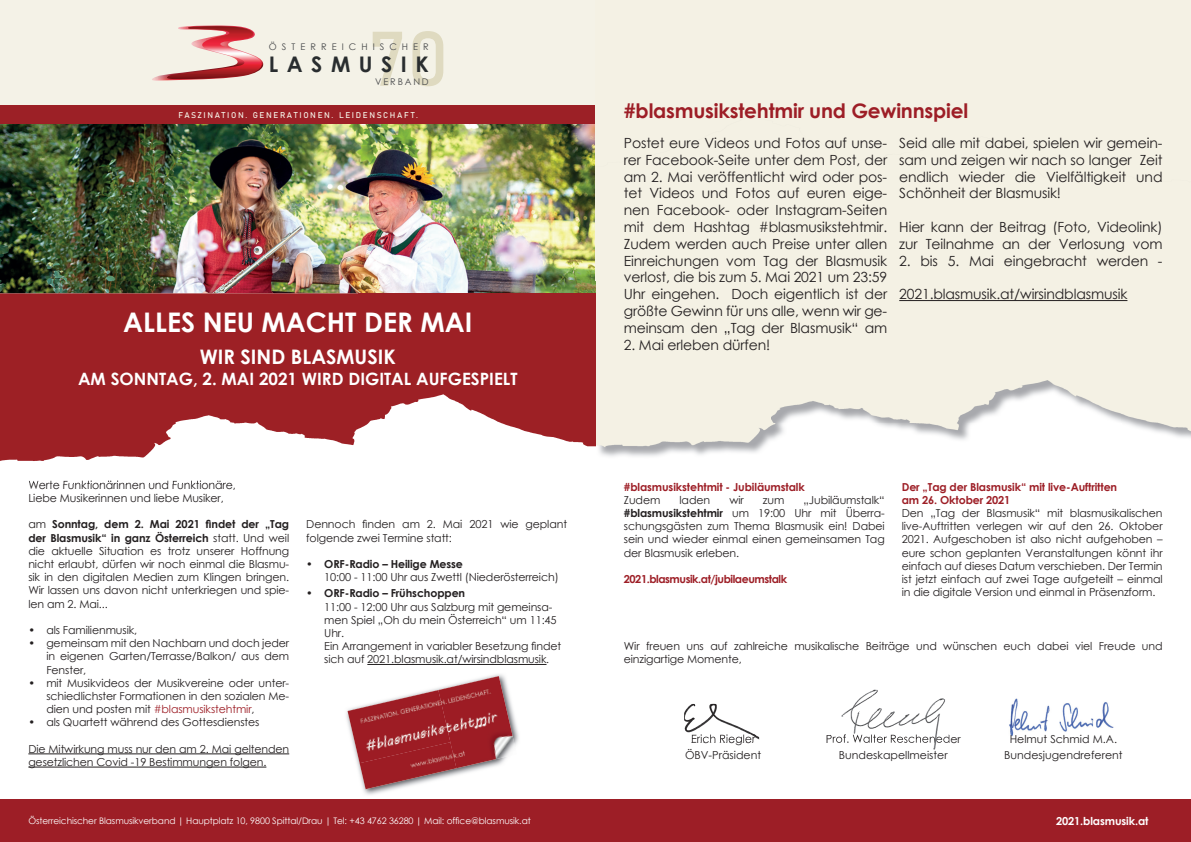
<style>
.page{position:relative;width:1191px;height:842px;background:#fff}
.page>*{position:absolute;margin:0;border:0;box-sizing:border-box;transform-origin:0 0}
.t1{font:700 27px "Century Gothic";color:#fff}
.t2{font:700 21.5px "Century Gothic";letter-spacing:.395em;color:#292d2f}
.t3{font:700 20px "Century Gothic";letter-spacing:-.01em;color:#9d1e26}
.t4{font:700 20px "Century Gothic";color:#fff}
.t5{font:700 17px "Century Gothic";color:#fff}
.t6{font:14px/16.8px "Century Gothic";letter-spacing:-.01em;color:#231f20;text-align:justify}
.t7{font:11px/13.2px "Century Gothic";letter-spacing:-.01em;color:#231f20}
.t8{font:700 11px/13.2px "Century Gothic";letter-spacing:-.01em;color:#9d1e26}
.t9{font:700 11px "Century Gothic";letter-spacing:-.01em;color:#231f20}
.t10{font:700 11px "Century Gothic";letter-spacing:-.04em;color:#9d1e26}
.t11{font:700 11px "Century Gothic";letter-spacing:-.01em;color:#fff}
.t12{font:9.2px "Century Gothic";letter-spacing:.555em;color:#454749}
.t13{font:9.2px "Century Gothic";letter-spacing:.2em;color:#454749}
.t14{font:9px "Century Gothic";letter-spacing:-.01em;color:#fff}
.t15{font:8.2px "Bahnschrift";letter-spacing:.2em;color:#f4f1e6}
.s1{font-weight:700}
.s2{color:#9d1e26}
.s3{font-family:"Minion Pro"}
</style>
<div class="page">
<div style="left:0;top:0;width:595px;height:370px;background:#f4f2e7"></div>
<img style="left:0;top:123px;width:595px;height:170px">
<div style="left:0;top:105px;width:595px;height:18px;background:#9c2026"></div>
<svg style="left:373px;top:32px;width:29px;height:54px"></svg>
<svg style="left:412px;top:31px;width:31px;height:55px"></svg>
<img style="left:152px;top:25px;width:81px;height:56px">
<img style="left:161px;top:26px;width:103px;height:53px">
<hr style="left:28px;top:753px;width:261px;height:1px;background:#231f20">
<hr style="left:28px;top:767px;width:238px;height:1px;background:#231f20">
<hr style="left:367px;top:664px;width:179px;height:1px;background:#231f20">
<div style="left:0;top:799px;width:1191px;height:43px;background:#9d1e26"></div>
<img style="left:346px;top:674px;width:173px;height:121px">
<img style="left:347px;top:690px;width:91px;height:73px">
<img style="left:438px;top:676px;width:79px;height:92px">
<img style="left:359px;top:742px;width:97px;height:47px">
<img style="left:595px;top:281px;width:2px;height:166px">
<img style="left:573px;top:252px;width:22px;height:41px">
<img style="left:597px;top:281px;width:594px;height:176px">
<hr style="left:899px;top:300px;width:228px;height:1px;background:#231f20">
<img style="left:1009px;top:698px;width:105px;height:39px">
<img style="left:684px;top:704px;width:75px;height:37px">
<img style="left:692px;top:734px;width:63px;height:7px">
<img style="left:841px;top:689px;width:104px;height:61px">
<img style="left:831px;top:734px;width:118px;height:9px">
<div style="left:0;top:370px;width:35px;height:91px;background:#9d2025"></div>
<img style="left:35px;top:370px;width:538px;height:91px">
<div style="left:0;top:293px;width:358px;height:70px;background:#9d2025"></div>
<div style="left:358px;top:293px;width:237px;height:70px;background:#9d2025"></div>
<div style="left:0;top:363px;width:573px;height:7px;background:#9d2025"></div>
<img style="left:29px;top:480px;width:201px;height:3px">
<div style="left:573px;top:363px;width:22px;height:84px;background:#9d2025"></div>
<p class="t12" style="left:269px;top:40px;width:161px">ÖSTERREICHISCHER</p>
<h2 class="t2" style="left:269px;top:48px;width:161px">LASMUSIK</h2>
<p class="t13" style="left:375px;top:76px;width:55px">VERBAND</p>
<p class="t15" style="left:178px;top:109px;width:241px">FASZINATION. GENERATIONEN. LEIDENSCHAFT.</p>
<h1 class="t1" style="left:123px;top:302px;width:350px">ALLES NEU MACHT DER MAI</h1>
<h3 class="t4" style="left:200px;top:342px;width:197px">WIR SIND BLASMUSIK</h3>
<h3 class="t5" style="left:78px;top:366px;width:441px">AM SONNTAG, 2. MAI 2021 WIRD DIGITAL AUFGESPIELT</h3>
<p class="t7" style="left:28px;top:478px;width:209px">Werte Funktionärinnen und Funktionäre,<br>Liebe Musikerinnen und liebe Musiker,</p>
<p class="t7" style="left:28px;top:518px;width:262px;text-align:justify">am <span class="s1">Sonntag, dem 2. Mai 2021 findet der „Tag der Blasmusik“ in ganz Österreich</span> statt. Und weil die aktuelle Situation es trotz unserer Hoffnung nicht erlaubt, dürfen wir noch einmal die Blasmu&shy;sik in den digitalen Medien zum Klingen bringen.<br>Wir lassen uns davon nicht unterkriegen und spie&shy;len am 2. Mai...</p>
<p class="t7" style="left:28px;top:623px;width:110px">• als Familienmusik,</p>
<p class="t7" style="left:46px;top:636px;width:244px;text-align:justify;text-indent:-18px">• gemeinsam mit den Nachbarn und doch jeder in eigenen Garten/Terrasse/Balkon/ aus dem Fenster,</p>
<p class="t7" style="left:46px;top:676px;width:244px;text-align:justify;text-indent:-18px">• mit Musikvideos der Musikvereine oder unter&shy;schiedlichster Formationen in den sozialen Me&shy;dien und posten mit <span class="s2">#blasmusikstehtmir</span>,</p>
<p class="t7" style="left:28px;top:716px;width:233px">• als Quartett während des Gottesdienstes</p>
<p class="t7" style="left:28px;top:742px;width:262px">Die Mitwirkung muss nur den am 2. Mai geltenden gesetzlichen Covid -19 Bestimmungen folgen.</p>
<p class="t7" style="left:306px;top:518px;width:262px">Dennoch finden am 2. Mai 2021 wie geplant folgende zwei Termine statt:</p>
<p class="t9" style="left:306px;top:556px;width:158px">• ORF-Radio – Heilige Messe</p>
<p class="t7" style="left:324px;top:570px;width:236px">10:00 - 11:00 Uhr aus Zwettl (Niederösterreich)</p>
<p class="t9" style="left:306px;top:585px;width:160px">• ORF-Radio – Frühschoppen</p>
<p class="t7" style="left:324px;top:600px;width:239px">11:00 - 12:00 Uhr aus Salzburg mit gemeinsa&shy;men Spiel „Oh du mein Österreich“ um 11:45<br>Uhr.<br>Ein Arrangement in variabler Besetzung findet sich auf 2021.blasmusik.at/wirsindblasmusik<span class="s3">.</span></p>
<p class="t14" style="left:28px;top:814px;width:504px">Österreichischer Blasmusikverband | Hauptplatz 10, 9800 Spittal/Drau | Tel: +43 4762 36280 | Mail: office@blasmusik.at</p>
<h3 class="t3" style="left:624px;top:96px;width:346px">#blasmusikstehtmir und Gewinnspiel</h3>
<p class="t6" style="left:624px;top:134px;width:265px">Postet eure Videos und Fotos auf unse&shy;rer Facebook-Seite unter dem Post, der am 2. Mai veröffentlicht wird oder pos&shy;tet Videos und Fotos auf euren eige&shy;nen Facebook- oder Instagram-Seiten mit dem Hashtag #blasmusikstehtmir.<br>Zudem werden auch Preise unter allen Einreichungen vom Tag der Blasmusik verlost, die bis zum 5. Mai 2021 um 23:59<br>Uhr eingehen. Doch eigentlich ist der größte Gewinn für uns alle, wenn wir ge&shy;meinsam den „Tag der Blasmusik“ am</p>
<p class="t6" style="left:624px;top:336px;width:148px">2. Mai erleben dürfen!</p>
<p class="t6" style="left:899px;top:134px;width:265px">Seid alle mit dabei, spielen wir gemein&shy;sam und zeigen wir nach so langer Zeit endlich wieder die Vielfältigkeit und Schönheit der Blasmusik!</p>
<p class="t6" style="left:899px;top:218px;width:265px">Hier kann der Beitrag (Foto, Videolink) zur Teilnahme an der Verlosung vom</p>
<p class="t6" style="left:899px;top:252px;width:265px">2. bis 5. Mai eingebracht werden -</p>
<p class="t6" style="left:899px;top:286px;width:230px">2021.blasmusik.at/wirsindblasmusik</p>
<p class="t8" style="left:624px;top:479px;width:182px">#blasmusikstehtmit - Jubiläumstalk</p>
<p class="t7" style="left:624px;top:493px;width:38px">Zudem</p>
<p class="t7" style="left:679px;top:493px;width:32px">laden</p>
<p class="t7" style="left:729px;top:493px;width:16px">wir</p>
<p class="t7" style="left:763px;top:493px;width:23px">zum</p>
<p class="t7" style="left:624px;top:493px;width:262px;text-align:justify;text-indent:180px">„Jubiläumstalk“ <span class="s1">#blasmusikstehtmir</span> um 19:00 Uhr mit Überra&shy;schungsgästen zum Thema Blasmusik ein! Dabei sein und wieder einmal einen gemeinsamen Tag der Blasmusik erleben.</p>
<p class="t10" style="left:624px;top:571px;width:165px">2021.blasmusik.at/jubilaeumstalk</p>
<p class="t8" style="left:901px;top:479px;width:217px">Der „Tag der Blasmusik“ mit live-Auftritten am 26. Oktober 2021</p>
<p class="t7" style="left:901px;top:506px;width:262px;text-align:justify">Den „Tag der Blasmusik“ mit blasmusikalischen live-Auftritten verlegen wir auf den 26. Oktober 2021. Aufgeschoben ist also nicht aufgehoben – eure schon geplanten Veranstaltungen könnt ihr einfach auf dieses Datum verschieben. Der Termin ist jetzt einfach auf zwei Tage aufgeteilt – einmal in die digitale Version und einmal in Präsenzform.</p>
<p class="t7" style="left:624px;top:639px;width:540px">Wir freuen uns auf zahlreiche musikalische Beiträge und wünschen euch dabei viel Freude und einzigartige Momente,</p>
<p class="t7" style="left:691px;top:732px;width:66px">Erich Riegler</p>
<p class="t7" style="left:1009px;top:732px;width:109px">Helmut Schmid M.A.</p>
<p class="t7" style="left:685px;top:748px;width:78px">ÖBV-Präsident</p>
<p class="t7" style="left:838px;top:748px;width:110px">Bundeskapellmeister</p>
<p class="t7" style="left:1004px;top:748px;width:120px">Bundesjugendreferent</p>
<p class="t11" style="left:1056px;top:812px;width:94px">2021.blasmusik.at</p>
</div>
